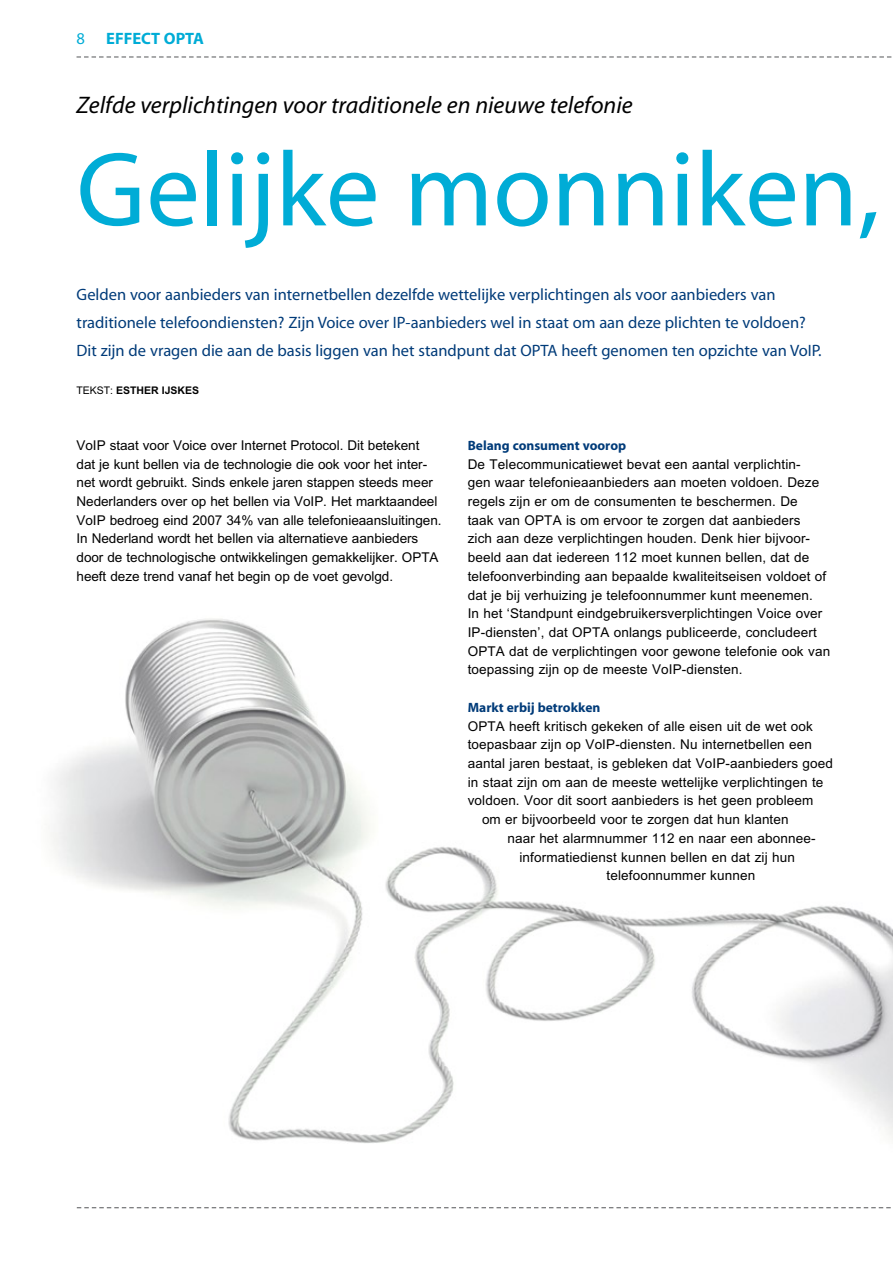
<style>
.page{position:relative;width:893px;height:1263px;background:#fff}
.page>*{position:absolute;margin:0;border:0;box-sizing:border-box;transform-origin:0 0}
.t1{font:106.5px "Myriad MM 400 600";color:#00acd6}
.t2{font:24px "Myriad MM It 400 600";color:#000}
.t3{font:16.5px/28px "Myriad MM 400 600";color:#003b79}
.t4{font:16.5px "Myriad MM 700 600";color:#00acd6}
.t5{font:16.5px "Myriad MM 400 600";color:#00acd6}
.t6{font:13.5px/18.8px "M Arial";letter-spacing:.01em;color:#000}
.t7{font:13.5px "Myriad MM 700 600";color:#003b79}
.t8{font:700 10.5px "M Arial";letter-spacing:-.005em;color:#000}
.s1{font-weight:400}
</style>
<div class="page">
<img style="left:51px;top:619px;width:842px;height:590px">
<svg style="left:77px;top:1207px;width:816px;height:1px"></svg>
<svg style="left:77px;top:56px;width:815px;height:2px"></svg>
<p class="t5" style="left:77px;top:31px;width:10px">8</p>
<p class="t4" style="left:106px;top:31px;width:36px">Effect</p>
<p class="t4" style="left:164px;top:31px;width:42px">OPTA</p>
<h2 class="t2" style="left:77px;top:93px;width:558px">Zelfde verplichtingen voor traditionele en nieuwe telefonie</h2>
<h1 class="t1" style="left:77px;top:138px;width:805px">Gelijke monniken,</h1>
<p class="t3" style="left:77px;top:281px;width:731px">Gelden voor aanbieders van internetbellen dezelfde wettelijke verplichtingen als voor aanbieders van traditionele telefoondiensten? Zijn Voice over IP-aanbieders wel in staat om aan deze plichten te voldoen?<br>Dit zijn de vragen die aan de basis liggen van het standpunt dat OPTA</p>
<p class="t3" style="left:561px;top:338px;width:262px">heeft genomen ten opzichte van VoIP.</p>
<p class="t8" style="left:77px;top:384px;width:116px"><span class="s1">TEKST:</span> ESTHER IJSKES</p>
<p class="t6" style="left:77px;top:436px;width:367px">VoIP staat voor Voice over Internet Protocol. Dit betekent<br>dat je kunt bellen via de technologie die ook voor het inter&shy;net wordt gebruikt. Sinds enkele jaren stappen steeds meer Nederlanders over op het bellen via VoIP. Het marktaandeel VoIP bedroeg eind 2007 34% van alle telefonieaansluitingen.<br>In Nederland wordt het bellen via alternatieve aanbieders door de technologische ontwikkelingen gemakkelijker. OPTA heeft deze trend vanaf het begin op de voet gevolgd.</p>
<p class="t7" style="left:468px;top:439px;width:160px">Belang consument voorop</p>
<p class="t6" style="left:468px;top:454px;width:364px">De Telecommunicatiewet bevat een aantal verplichtin-<br>gen waar telefonieaanbieders aan moeten voldoen. Deze regels zijn er om de consumenten te beschermen. De<br>taak van OPTA is om ervoor te zorgen dat aanbieders<br>zich aan deze verplichtingen houden. Denk hier bijvoor&shy;beeld aan dat iedereen 112 moet kunnen bellen, dat de telefoonverbinding aan bepaalde kwaliteitseisen voldoet of dat je bij verhuizing je telefoonnummer kunt meenemen.<br>In het ‘Standpunt eindgebruikersverplichtingen Voice over IP-diensten’, dat OPTA onlangs publiceerde, concludeert OPTA dat de verplichtingen voor gewone telefonie ook van toepassing zijn op de meeste VoIP-diensten.</p>
<p class="t7" style="left:468px;top:701px;width:134px">Markt erbij betrokken</p>
<p class="t6" style="left:468px;top:716px;width:347px">OPTA heeft kritisch gekeken of alle eisen uit de wet ook</p>
<p class="t6" style="left:468px;top:735px;width:346px">toepasbaar zijn op VoIP-diensten. Nu internetbellen een</p>
<p class="t6" style="left:468px;top:754px;width:367px">aantal jaren bestaat, is gebleken dat VoIP-aanbieders goed</p>
<p class="t6" style="left:468px;top:772px;width:357px">in staat zijn om aan de meeste wettelijke verplichtingen te</p>
<p class="t6" style="left:468px;top:791px;width:347px">voldoen. Voor dit soort aanbieders is het geen probleem</p>
<p class="t6" style="left:482px;top:810px;width:308px">om er bijvoorbeeld voor te zorgen dat hun klanten</p>
<p class="t6" style="left:507px;top:829px;width:309px">naar het alarmnummer 112 en naar een abonnee-</p>
<p class="t6" style="left:519px;top:847px;width:277px">informatiedienst kunnen bellen en dat zij hun</p>
<p class="t6" style="left:606px;top:866px;width:150px">telefoonnummer kunnen</p>
</div>
